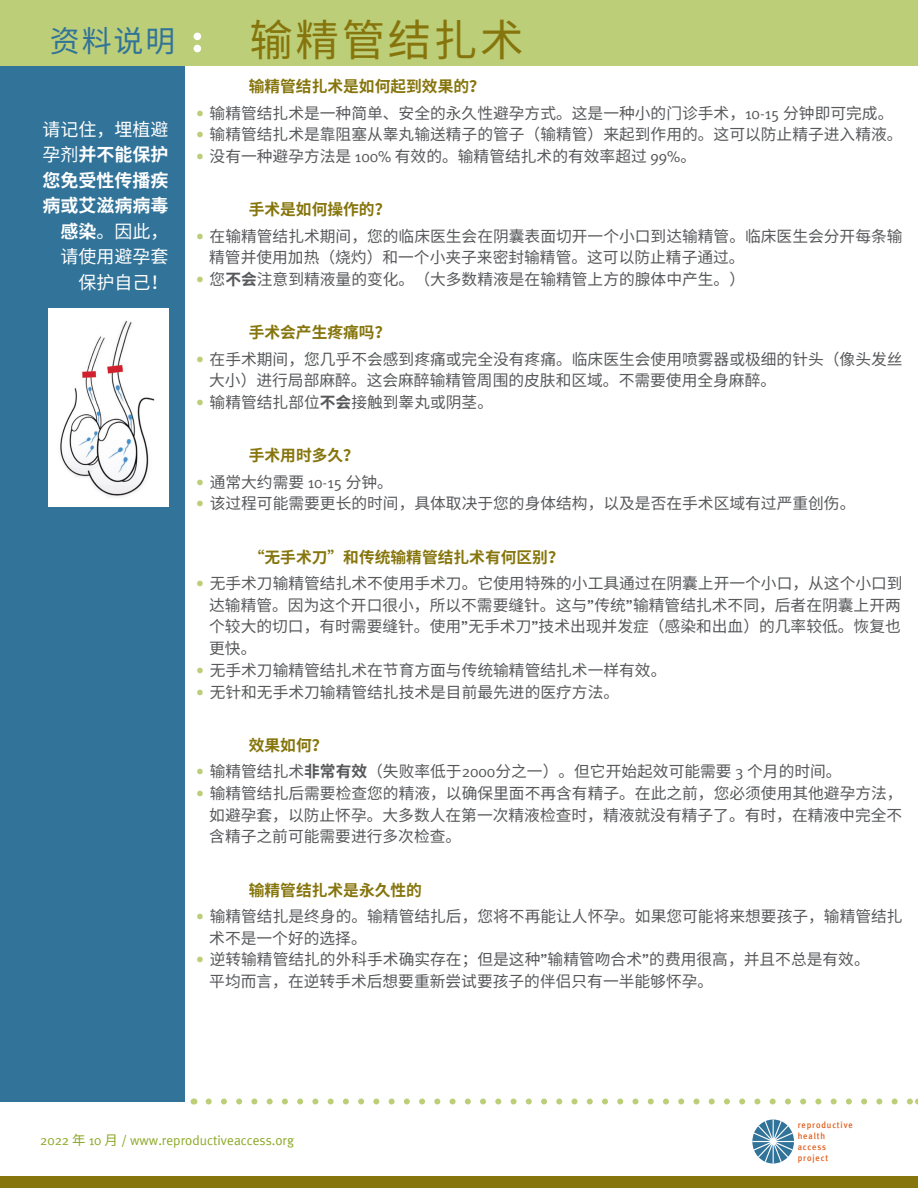
<style>
.page{position:relative;width:918px;height:1188px;background:#fff}
.page>*{position:absolute;margin:0;border:0;box-sizing:border-box;transform-origin:0 0}
.t1{font:43.5px "Noto Sans CJ Ksc";letter-spacing:.06em;color:#86750c}
.t2{font:30px "Noto Sans CJ Ksc";color:#317399}
.t3{font:18px/25.5px "Noto Sans CJ Ksc";color:#fff;text-align:right}
.t4{font:15.75px/21.8px "Noto Sans CJ Ksc";color:#57585a}
.t5{font:700 15.75px "Noto Sans CJ Ksc";color:#86750c}
.t6{font:13.5px "Meta Plus";color:#8ca828}
.t7{font:500 9px/11.1px "Meta Plus";letter-spacing:.1em;color:#e1601e;scale:.95 1}
.s1{font-weight:700}
.s2{font-family:"Meta Plus";color:#bcce77}
.s3{font-family:"Meta Plus"}
.s4{font-family:"Noto Sans CJ Ksc"}
</style>
<div class="page">
<div style="left:0;top:64px;width:185px;height:1038px;background:#317399"></div>
<div style="left:0;top:0;width:918px;height:65px;background:#bcce77"></div>
<div style="left:0;top:1176px;width:918px;height:12px;background:#86750c"></div>
<img style="left:49px;top:308px;width:119px;height:198px">
<svg style="left:752px;top:1120px;width:42px;height:44px"></svg>
<svg style="left:209px;top:1099px;width:701px;height:6px"></svg>
<div style="left:194px;top:33px;width:7px;height:7px;background:#fff;border-radius:50%"></div>
<div style="left:194px;top:45px;width:7px;height:7px;background:#fff;border-radius:50%"></div>
<h2 class="t2" style="left:50px;top:24px;width:127px">资料说明</h2>
<h1 class="t1" style="left:249px;top:16px;width:276px">输精管结扎术</h1>
<p class="t3" style="left:42px;top:117px;width:128px">请记住，埋植避孕剂<span class="s1">并不能保护您免受性传播疾病或艾滋病病毒感染</span>。因此，请使用避孕套保护自己！</p>
<p class="t5" style="left:249px;top:78px;width:238px">输精管结扎术是如何起到效果的？</p>
<p class="t4" style="left:196px;top:102px;width:699px"><span class="s2">•</span> 输精管结扎术是一种简单、安全的永久性避孕方式。这是一种小的门诊手术，<span class="s3">10-15</span> 分钟即可完成。</p>
<p class="t4" style="left:196px;top:124px;width:708px"><span class="s2">•</span> 输精管结扎术是靠阻塞从睾丸输送精子的管子（输精管）来起到作用的。这可以防止精子进入精液。</p>
<p class="t4" style="left:196px;top:146px;width:501px"><span class="s2">•</span> 没有一种避孕方法是 <span class="s3">100%</span> 有效的。输精管结扎术的有效率超过 <span class="s3">99%</span>。</p>
<p class="t5" style="left:249px;top:201px;width:143px">手术是如何操作的？</p>
<p class="t4" style="left:209px;top:225px;width:695px;text-indent:-13px"><span class="s2">•</span> 在输精管结扎术期间，您的临床医生会在阴囊表面切开一个小口到达输精管。临床医生会分开每条输精管并使用加热（烧灼）和一个小夹子来密封输精管。这可以防止精子通过。</p>
<p class="t4" style="left:196px;top:269px;width:550px"><span class="s2">•</span> 您<span class="s1">不会</span>注意到精液量的变化。（大多数精液是在输精管上方的腺体中产生。）</p>
<p class="t5" style="left:249px;top:324px;width:143px">手术会产生疼痛吗？</p>
<p class="t4" style="left:209px;top:348px;width:695px;text-indent:-13px"><span class="s2">•</span> 在手术期间，您几乎不会感到疼痛或完全没有疼痛。临床医生会使用喷雾器或极细的针头（像头发丝大小）进行局部麻醉。这会麻醉输精管周围的皮肤和区域。不需要使用全身麻醉。</p>
<p class="t4" style="left:196px;top:392px;width:298px"><span class="s2">•</span> 输精管结扎部位<span class="s1">不会</span>接触到睾丸或阴茎。</p>
<p class="t5" style="left:249px;top:447px;width:112px">手术用时多久？</p>
<p class="t4" style="left:196px;top:471px;width:198px"><span class="s2">•</span> 通常大约需要 <span class="s3">10-15</span> 分钟。</p>
<p class="t4" style="left:196px;top:493px;width:661px"><span class="s2">•</span> 该过程可能需要更长的时间，具体取决于您的身体结构，以及是否在手术区域有过严重创伤。</p>
<p class="t5" style="left:249px;top:548px;width:316px">“无手术刀”和传统输精管结扎术有何区别？</p>
<p class="t4" style="left:209px;top:573px;width:695px;text-align:justify;text-indent:-13px"><span class="s2">•</span> 无手术刀输精管结扎术不使用手术刀。它使用特殊的小工具通过在阴囊上开一个小口，从这个小口到达输精管。因为这个开口很小，所以不需要缝针。这与<span class="s3">”</span>传统<span class="s3">”</span>输精管结扎术不同，后者在阴囊上开两个较大的切口，有时需要缝针。使用<span class="s3">”</span>无手术刀<span class="s3">”</span>技术出现并发症（感染和出血）的几率较低。恢复也更快。</p>
<p class="t4" style="left:196px;top:660px;width:472px"><span class="s2">•</span> 无手术刀输精管结扎术在节育方面与传统输精管结扎术一样有效。</p>
<p class="t4" style="left:196px;top:681px;width:424px"><span class="s2">•</span> 无针和无手术刀输精管结扎技术是目前最先进的医疗方法。</p>
<p class="t5" style="left:249px;top:736px;width:80px">效果如何？</p>
<p class="t4" style="left:196px;top:761px;width:647px"><span class="s2">•</span> 输精管结扎术<span class="s1">非常有效</span>（失败率低于<span class="s3">2000</span>分之一）。但它开始起效可能需要 <span class="s3">3</span> 个月的时间。</p>
<p class="t4" style="left:209px;top:783px;width:695px;text-align:justify;text-indent:-13px"><span class="s2">•</span> 输精管结扎后需要检查您的精液，以确保里面不再含有精子。在此之前，您必须使用其他避孕方法，如避孕套，以防止怀孕。大多数人在第一次精液检查时，精液就没有精子了。有时，在精液中完全不含精子之前可能需要进行多次检查。</p>
<p class="t5" style="left:249px;top:881px;width:175px">输精管结扎术是永久性的</p>
<p class="t4" style="left:209px;top:906px;width:695px;text-indent:-13px"><span class="s2">•</span> 输精管结扎是终身的。输精管结扎后，您将不再能让人怀孕。如果您可能将来想要孩子，输精管结扎术不是一个好的选择。</p>
<p class="t4" style="left:209px;top:949px;width:662px;text-indent:-13px"><span class="s2">•</span> 逆转输精管结扎的外科手术确实存在；但是这种<span class="s3">”</span>输精管吻合术<span class="s3">”</span>的费用很高，并且不总是有效。平均而言，在逆转手术后想要重新尝试要孩子的伴侣只有一半能够怀孕。</p>
<p class="t6" style="left:40px;top:1132px;width:255px">2022 <span class="s4">年</span> 10 <span class="s4">月</span> / www.reproductiveaccess.org</p>
<p class="t7" style="left:798px;top:1119px;width:60px">reproductive health access project</p>
</div>
